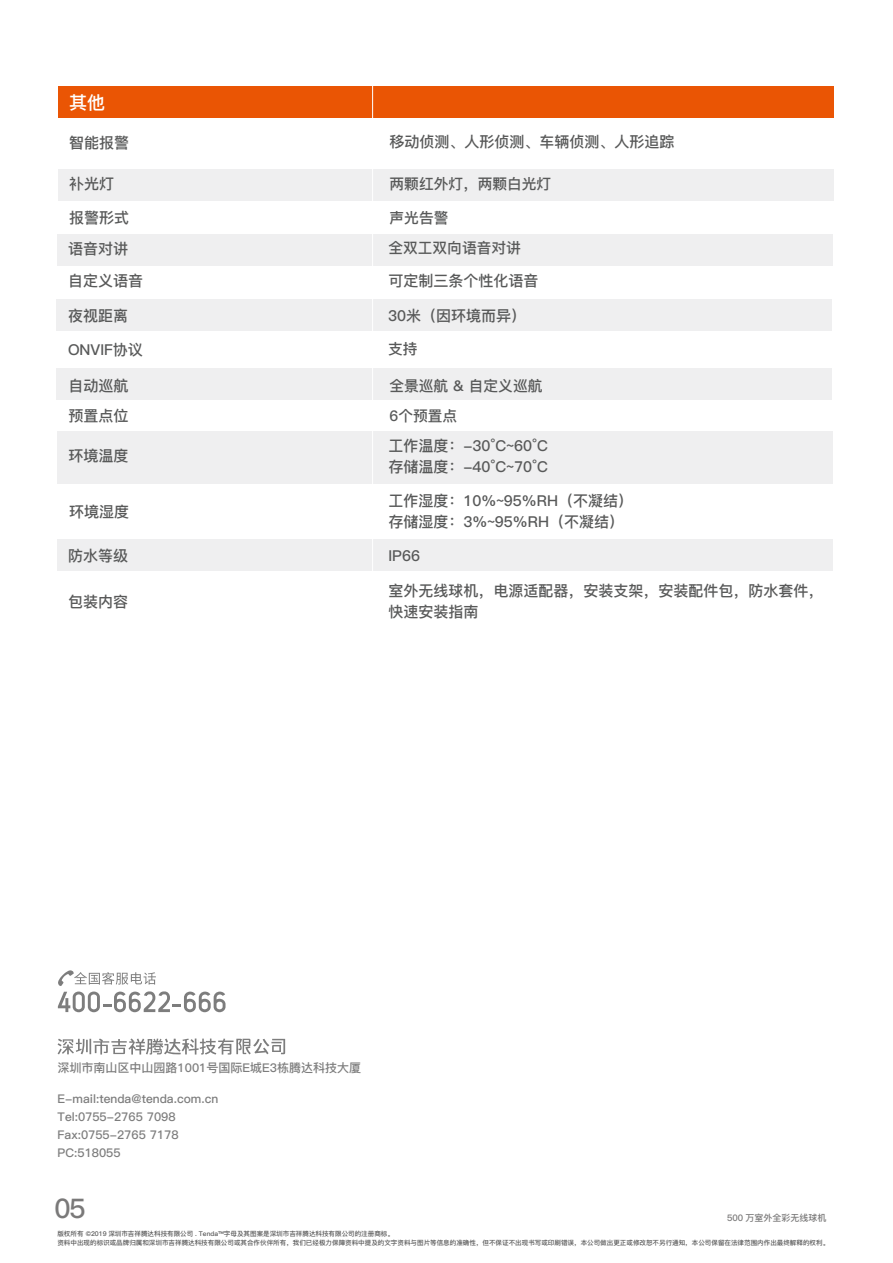
<style>
.page{position:relative;width:893px;height:1263px;background:#fff}
.page>*{position:absolute;margin:0;border:0;box-sizing:border-box;transform-origin:0 0}
.t1{font:27px "Ping Fang SC Bold";color:#7a7979}
.t2{font:18px "Ping Fang SC Bold";color:#fff}
.t3{font:15px/21px "Ping Fang SC Bold";color:#585959}
.t4{font:14.7px "Ping Fang SC Bold";color:#585959}
.t5{font:12px/18px "Ping Fang SC Bold";color:#7d7d7d}
.t6{font:9px "Ping Fang SC Bold";color:#7a7979}
.t7{font:6.6px/9px "Ping Fang SC Bold";color:#585858}
</style>
<div class="page">
<div style="left:58px;top:169px;width:775px;height:32px;background:#efeff0"></div>
<div style="left:58px;top:87px;width:775px;height:31px;background:#ea5504"></div>
<div style="left:57px;top:234px;width:775px;height:31px;background:#efeff0"></div>
<div style="left:57px;top:431px;width:775px;height:53px;background:#efeff0"></div>
<div style="left:57px;top:539px;width:775px;height:32px;background:#efeff0"></div>
<div style="left:57px;top:299px;width:775px;height:32px;background:#efeff0"></div>
<div style="left:57px;top:368px;width:775px;height:32px;background:#efeff0"></div>
<hr style="left:372px;top:55px;width:1px;height:590px;background:#fff">
<svg style="left:58px;top:970px;width:168px;height:42px"></svg>
<svg style="left:58px;top:1038px;width:227px;height:17px"></svg>
<p class="t2" style="left:69px;top:92px;width:37px">其他</p>
<p class="t3" style="left:69px;top:133px;width:61px">智能报警</p>
<p class="t3" style="left:390px;top:131px;width:286px">移动侦测、人形侦测、车辆侦测、人形追踪</p>
<p class="t3" style="left:69px;top:174px;width:46px">补光灯</p>
<p class="t4" style="left:390px;top:175px;width:163px">两颗红外灯，两颗白光灯</p>
<p class="t3" style="left:69px;top:208px;width:61px">报警形式</p>
<p class="t4" style="left:390px;top:209px;width:60px">声光告警</p>
<p class="t3" style="left:68px;top:239px;width:62px">语音对讲</p>
<p class="t4" style="left:388px;top:239px;width:134px">全双工双向语音对讲</p>
<p class="t3" style="left:68px;top:271px;width:76px">自定义语音</p>
<p class="t3" style="left:388px;top:271px;width:151px">可定制三条个性化语音</p>
<p class="t3" style="left:68px;top:305px;width:61px">夜视距离</p>
<p class="t3" style="left:388px;top:305px;width:139px">30米（因环境而异）</p>
<p class="t3" style="left:68px;top:340px;width:76px">ONVIF协议</p>
<p class="t4" style="left:388px;top:340px;width:31px">支持</p>
<p class="t3" style="left:69px;top:375px;width:61px">自动巡航</p>
<p class="t4" style="left:389px;top:376px;width:155px">全景巡航 &amp; 自定义巡航</p>
<p class="t3" style="left:69px;top:405px;width:61px">预置点位</p>
<p class="t4" style="left:390px;top:407px;width:69px">6个预置点</p>
<p class="t3" style="left:68px;top:446px;width:61px">环境温度</p>
<p class="t3" style="left:388px;top:436px;width:161px">工作温度：-30°C~60°C存储温度：-40°C~70°C</p>
<p class="t3" style="left:69px;top:501px;width:61px">环境湿度</p>
<p class="t3" style="left:388px;top:491px;width:246px">工作湿度：10%~95%RH（不凝结）存储湿度：3%~95%RH（不凝结）</p>
<p class="t3" style="left:68px;top:545px;width:61px">防水等级</p>
<p class="t3" style="left:388px;top:545px;width:33px">IP66</p>
<p class="t3" style="left:68px;top:592px;width:62px">包装内容</p>
<p class="t3" style="left:388px;top:580px;width:436px">室外无线球机，电源适配器，安装支架，安装配件包，防水套件，快速安装指南</p>
<p class="t5" style="left:58px;top:1059px;width:305px">深圳市南山区中山园路1001号国际E城E3栋腾达科技大厦</p>
<p class="t5" style="left:58px;top:1090px;width:162px">E-mail:tenda@tenda.com.cn<br>Tel:0755-2765 7098<br>Fax:0755-2765 7178<br>PC:518055</p>
<h1 class="t1" style="left:54px;top:1192px;width:33px">05</h1>
<p class="t6" style="left:727px;top:1212px;width:101px">500 万室外全彩无线球机</p>
<p class="t7" style="left:57px;top:1229px;width:773px">版权所有 ©2019 深圳市吉祥腾达科技有限公司 . Tenda™字母及其图案是深圳市吉祥腾达科技有限公司的注册商标。<br>资料中出现的标识或品牌归属和深圳市吉祥腾达科技有限公司或其合作伙伴所有，我们已经极力保障资料中提及的文字资料与图片等信息的准确性，但不保证不出现书写或印刷错误，本公司做出更正或修改恕不另行通知，本公司保留在法律范围内作出最终解释的权利。</p>
</div>
